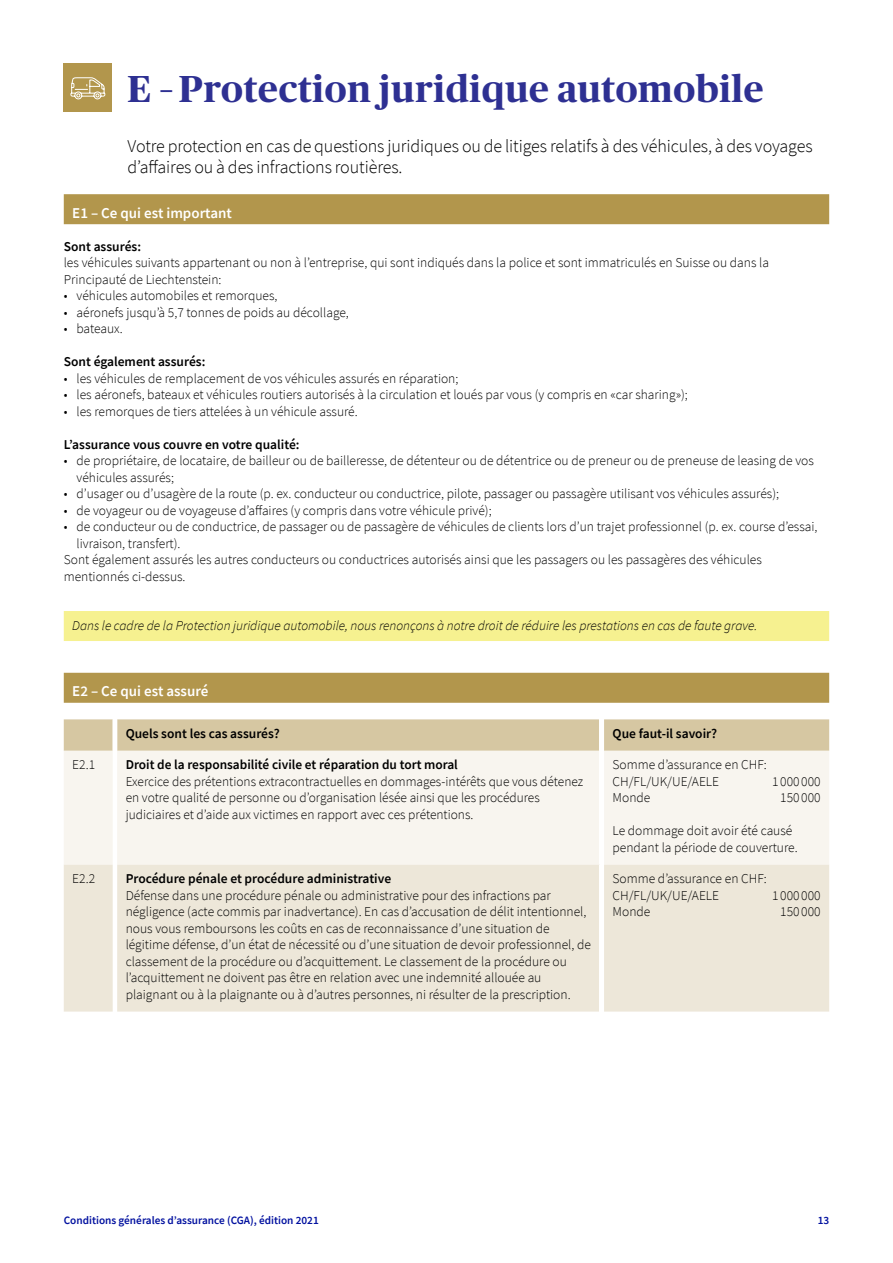
<style>
.page{position:relative;width:893px;height:1263px;background:#fff}
.page>*{position:absolute;margin:0;border:0;box-sizing:border-box;transform-origin:0 0}
.t1{font:700 37.5px "Publico Headline";letter-spacing:.02em;color:#2e3092}
.t2{font:300 18px/20.7px "Source Sans Pro";letter-spacing:-.005em;color:#000}
.t3{font:600 15px "Source Sans Pro";color:#fff}
.t4{font:300 13.5px/16.5px "Source Sans Pro";color:#000}
.t5{font:600 13.5px "Source Sans Pro";color:#000}
.t6{font:italic 300 13.5px "Source Sans Pro";color:#000}
.t7{font:600 11.25px "Source Sans Pro";color:#00109f}
</style>
<div class="page">
<div style="left:64px;top:194px;width:765px;height:30px;background:#b2964c"></div>
<div style="left:64px;top:611px;width:765px;height:30px;background:#f6f190"></div>
<div style="left:64px;top:673px;width:765px;height:30px;background:#b2964c"></div>
<svg style="left:64px;top:719px;width:765px;height:32px;background:#d7c8a4"></svg>
<hr style="left:600px;top:719px;width:4px;height:32px;background:#fff">
<div style="left:64px;top:751px;width:765px;height:114px;background:#f8f5ef"></div>
<hr style="left:600px;top:751px;width:4px;height:114px;background:#fff">
<div style="left:64px;top:865px;width:765px;height:146px;background:#ede7d9"></div>
<hr style="left:600px;top:865px;width:4px;height:146px;background:#fff">
<div style="left:64px;top:64px;width:48px;height:48px;background:#b2964c"></div>
<svg style="left:71px;top:77px;width:34px;height:22px"></svg>
<h1 class="t1" style="left:128px;top:62px;width:638px">E – Protection juridique automobile</h1>
<h2 class="t2" style="left:128px;top:136px;width:687px">Votre protection en cas de questions juridiques ou de litiges relatifs à des véhicules, à des voyages d’affaires ou à des infractions routières.</h2>
<p class="t3" style="left:72px;top:203px;width:161px">E1 – Ce qui est important</p>
<p class="t5" style="left:64px;top:237px;width:79px">Sont assurés:</p>
<p class="t4" style="left:64px;top:255px;width:707px">les véhicules suivants appartenant ou non à l’entreprise, qui sont indiqués dans la police et sont immatriculés en Suisse ou dans la<br>Principauté de Liechtenstein:</p>
<p class="t4" style="left:64px;top:288px;width:215px">• véhicules automobiles et remorques,</p>
<p class="t4" style="left:64px;top:304px;width:287px">• aéronefs jusqu’à 5,7 tonnes de poids au décollage,</p>
<p class="t4" style="left:64px;top:321px;width:60px">• bateaux.</p>
<p class="t5" style="left:64px;top:353px;width:143px">Sont également assurés:</p>
<p class="t4" style="left:64px;top:370px;width:396px">• les véhicules de remplacement de vos véhicules assurés en réparation;</p>
<p class="t4" style="left:64px;top:387px;width:626px">• les aéronefs, bateaux et véhicules routiers autorisés à la circulation et loués par vous (y compris en «car sharing»);</p>
<p class="t4" style="left:64px;top:403px;width:295px">• les remorques de tiers attelées à un véhicule assuré.</p>
<p class="t5" style="left:64px;top:435px;width:237px">L’assurance vous couvre en votre qualité:</p>
<p class="t4" style="left:77px;top:453px;width:739px;text-indent:-13px">• de propriétaire, de locataire, de bailleur ou de bailleresse, de détenteur ou de détentrice ou de preneur ou de preneuse de leasing de vos véhicules assurés;</p>
<p class="t4" style="left:64px;top:486px;width:717px">• d’usager ou d’usagère de la route (p. ex. conducteur ou conductrice, pilote, passager ou passagère utilisant vos véhicules assurés);</p>
<p class="t4" style="left:64px;top:502px;width:429px">• de voyageur ou de voyageuse d’affaires (y compris dans votre véhicule privé);</p>
<p class="t4" style="left:64px;top:519px;width:755px">• de conducteur ou de conductrice, de passager ou de passagère de véhicules de clients lors d’un trajet professionnel (p. ex. course d’essai,</p>
<p class="t4" style="left:77px;top:535px;width:106px">livraison, transfert).</p>
<p class="t4" style="left:64px;top:552px;width:700px">Sont également assurés les autres conducteurs ou conductrices autorisés ainsi que les passagers ou les passagères des véhicules</p>
<p class="t4" style="left:64px;top:568px;width:123px">mentionnés ci-dessus.</p>
<p class="t6" style="left:72px;top:617px;width:687px">Dans le cadre de la Protection juridique automobile, nous renonçons à notre droit de réduire les prestations en cas de faute grave.</p>
<p class="t3" style="left:72px;top:681px;width:138px">E2 – Ce qui est assuré</p>
<p class="t5" style="left:126px;top:725px;width:156px">Quels sont les cas assurés?</p>
<p class="t5" style="left:613px;top:725px;width:106px">Que faut-il savoir?</p>
<p class="t4" style="left:72px;top:757px;width:24px">E2.1</p>
<p class="t5" style="left:126px;top:756px;width:334px">Droit de la responsabilité civile et réparation du tort moral</p>
<p class="t4" style="left:126px;top:773px;width:459px">Exercice des prétentions extracontractuelles en dommages-intérêts que vous détenez en votre qualité de personne ou d’organisation lésée ainsi que les procédures judiciaires et d’aide aux victimes en rapport avec ces prétentions.</p>
<p class="t4" style="left:613px;top:757px;width:156px">Somme d’assurance en CHF:<br>CH/FL/UK/UE/AELE</p>
<p class="t4" style="left:772px;top:773px;width:50px">1 000 000</p>
<p class="t4" style="left:613px;top:790px;width:39px">Monde</p>
<p class="t4" style="left:780px;top:790px;width:42px">150 000</p>
<p class="t4" style="left:613px;top:823px;width:187px">Le dommage doit avoir été causé pendant la période de couverture.</p>
<p class="t4" style="left:72px;top:870px;width:24px">E2.2</p>
<p class="t5" style="left:126px;top:870px;width:267px">Procédure pénale et procédure administrative</p>
<p class="t4" style="left:126px;top:887px;width:467px">Défense dans une procédure pénale ou administrative pour des infractions par négligence (acte commis par inadvertance). En cas d’accusation de délit intentionnel, nous vous remboursons les coûts en cas de reconnaissance d’une situation de légitime défense, d’un état de nécessité ou d’une situation de devoir professionnel, de classement de la procédure ou d’acquittement. Le classement de la procédure ou l’acquittement ne doivent pas être en relation avec une indemnité allouée au plaignant ou à la plaignante ou à d’autres personnes, ni résulter de la prescription.</p>
<p class="t4" style="left:613px;top:870px;width:156px">Somme d’assurance en CHF:<br>CH/FL/UK/UE/AELE</p>
<p class="t4" style="left:772px;top:887px;width:50px">1 000 000</p>
<p class="t4" style="left:613px;top:903px;width:39px">Monde</p>
<p class="t4" style="left:780px;top:903px;width:42px">150 000</p>
<p class="t7" style="left:64px;top:1213px;width:257px">Conditions générales d’assurance (CGA), édition 2021</p>
<p class="t7" style="left:818px;top:1213px;width:13px">13</p>
</div>
